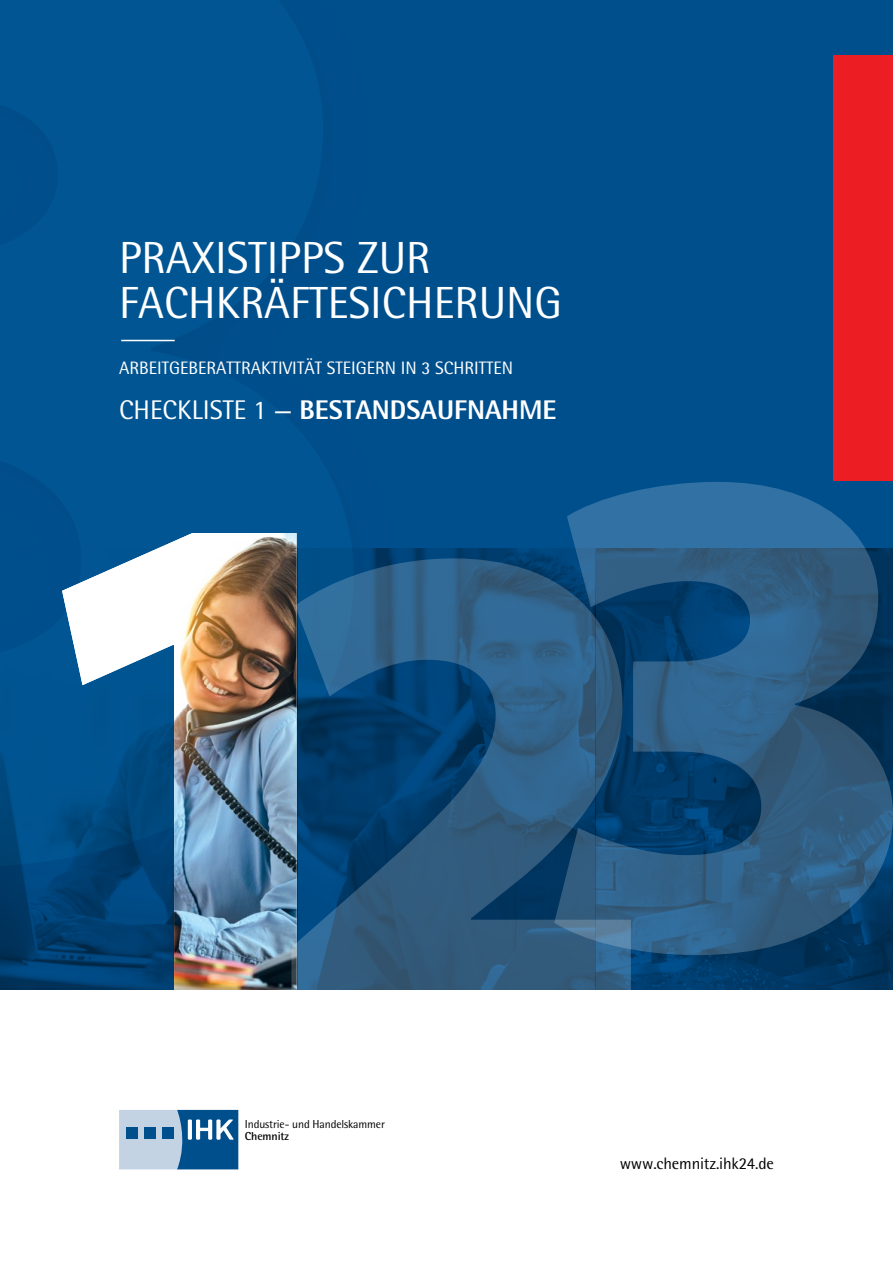
<style>
.page{position:relative;width:893px;height:1263px;background:#fff}
.page>*{position:absolute;margin:0;border:0;box-sizing:border-box;transform-origin:0 0}
.t1{font:45px "Rotis Semi Sans";color:#fff}
.t2{font:800 27px "Rotis Semi Sans";color:#fff}
.t3{font:18px "Rotis Semi Sans";color:#fff}
.t4{font:16.65px "Rotis Semi Sans";letter-spacing:-.01em;color:#000}
.t5{font:11.55px "Rotis Semi Sans";letter-spacing:-.01em;color:#000}
.t6{font:700 11.55px "Rotis Semi Sans";letter-spacing:-.01em;color:#000}
.s1{font-weight:400}
</style>
<div class="page">
<div style="left:0;top:0;width:893px;height:991px;background:#004f8d"></div>
<div style="left:0;top:0;width:430px;height:944px;background:#004c89"></div>
<img style="left:0;top:549px;width:298px;height:442px">
<svg style="left:631px;top:955px;width:262px;height:36px;background:#073e6b"></svg>
<div style="left:833px;top:55px;width:60px;height:426px;background:#ed1d24"></div>
<hr style="left:121px;top:340px;width:54px;height:1px;background:#fff">
<img style="left:62px;top:533px;width:235px;height:458px">
<svg style="left:291px;top:558px;width:340px;height:433px;background:#21547d"></svg>
<svg style="left:554px;top:482px;width:339px;height:473px;background:#235680"></svg>
<svg style="left:119px;top:1110px;width:119px;height:59px;background:#709bbe"></svg>
<div style="left:126px;top:1127px;width:12px;height:12px;background:#004f8d"></div>
<div style="left:144px;top:1127px;width:12px;height:12px;background:#004f8d"></div>
<div style="left:162px;top:1127px;width:12px;height:12px;background:#004f8d"></div>
<p class="t1" style="left:119px;top:231px;width:313px">PRAXISTIPPS ZUR</p>
<p class="t1" style="left:119px;top:276px;width:445px">FACHKRÄFTESICHERUNG</p>
<p class="t3" style="left:119px;top:357px;width:396px">ARBEITGEBERATTRAKTIVITÄT STEIGERN IN 3 SCHRITTEN</p>
<p class="t2" style="left:119px;top:393px;width:439px"><span class="s1">CHECKLISTE 1 —</span> BESTANDSAUFNAHME</p>
<p class="t5" style="left:245px;top:1117px;width:142px">Industrie- und Handelskammer</p>
<p class="t6" style="left:245px;top:1129px;width:46px">Chemnitz</p>
<p class="t4" style="left:620px;top:1154px;width:156px">www.chemnitz.ihk24.de</p>
</div>
